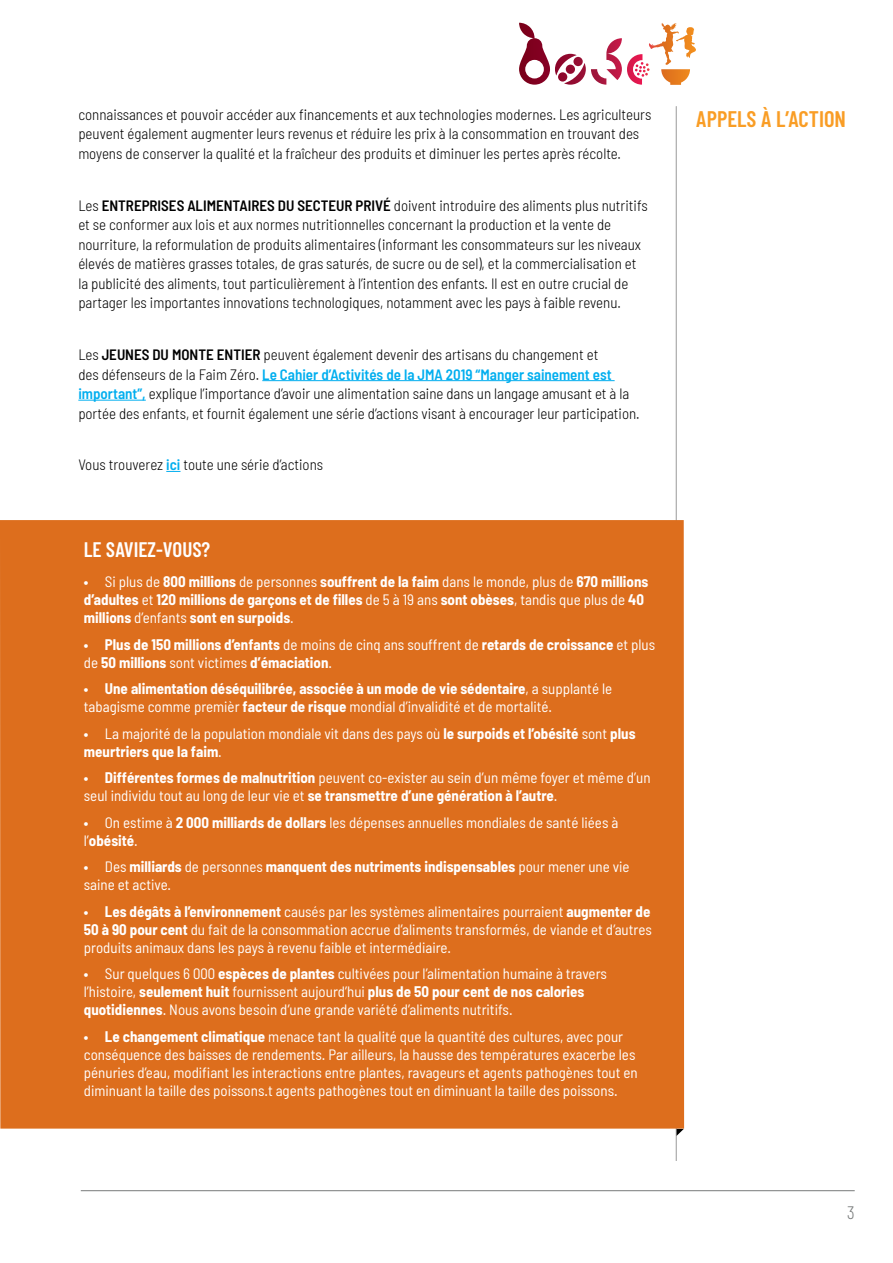
<style>
.page{position:relative;width:893px;height:1263px;background:#fff}
.page>*{position:absolute;margin:0;border:0;box-sizing:border-box;transform-origin:0 0}
.t1{font:600 22.5px "Barlow Condensed";color:#f99d25}
.t2{font:600 21px "Barlow Condensed";color:#fff}
.t3{font:300 18px "Barlow Condensed";color:#787b7b}
.t4{font:300 semi-condensed 15px/19.5px "Barlow";color:#000}
.t5{font:semi-condensed 15px/18px "Barlow";color:#fff}
.t6{font:700 semi-condensed 15px/18px "Barlow";color:#fff}
.s1{font-weight:600}
.s2{font-weight:600;color:#00aeef}
.s3{font-family:"Barlow Condensed";font-weight:600;font-stretch:normal}
.s4{font-weight:400}
.s5{font-weight:700}
</style>
<div class="page">
<hr style="left:676px;top:106px;width:1px;height:1055px;background:#b1b1b1">
<hr style="left:81px;top:1190px;width:774px;height:1px;background:#787b7b">
<svg style="left:519px;top:23px;width:148px;height:62px"></svg>
<hr style="left:262px;top:380px;width:353px;height:1px;background:#00aeef">
<hr style="left:78px;top:400px;width:68px;height:1px;background:#00aeef">
<svg style="left:166px;top:471px;width:14px;height:1px"></svg>
<div style="left:0;top:520px;width:684px;height:608px;background:#dd6e1d"></div>
<svg style="left:677px;top:1129px;width:7px;height:7px"></svg>
<p class="t4" style="left:78px;top:104px;width:575px">connaissances et pouvoir accéder aux financements et aux technologies modernes. Les agriculteurs peuvent également augmenter leurs revenus et réduire les prix à la consommation en trouvant des moyens de conserver la qualité et la fraîcheur des produits et diminuer les pertes après récolte.</p>
<p class="t4" style="left:78px;top:194px;width:571px">Les <span class="s1">ENTREPRISES ALIMENTAIRES DU SECTEUR PRIVÉ</span> doivent introduire des aliments plus nutritifs et se conformer aux lois et aux normes nutritionnelles concernant la production et la vente de nourriture, la reformulation de produits alimentaires (informant les consommateurs sur les niveaux élevés de matières grasses totales, de gras saturés, de sucre ou de sel), et la commercialisation et la publicité des aliments, tout particulièrement à l’intention des enfants. Il est en outre crucial de partager les importantes innovations technologiques, notamment avec les pays à faible revenu.</p>
<p class="t4" style="left:78px;top:344px;width:563px">Les <span class="s1">JEUNES DU MONTE ENTIER</span> peuvent également devenir des artisans du changement et<br>des défenseurs de la Faim Zéro. <span class="s2">Le Cahier d’Activités de la JMA 2019 “Manger sainement est important”,</span> explique l’importance d’avoir une alimentation saine dans un langage amusant et à la portée des enfants, et fournit également une série d’actions visant à encourager leur participation.</p>
<p class="t4" style="left:78px;top:454px;width:246px">Vous trouverez <span class="s2">ici</span> toute une série d’actions</p>
<h2 class="t2" style="left:84px;top:537px;width:128px">LE SAVIEZ-VOUS?</h2>
<p class="t6" style="left:84px;top:572px;width:566px"><span class="s3">•</span> <span class="s4">Si plus de</span> 800 millions <span class="s4">de personnes</span> souffrent de la faim <span class="s4">dans le monde, plus de</span> 670 millions d’adultes <span class="s4">et</span> 120 millions de garçons et de filles <span class="s4">de 5 à 19 ans</span> sont obèses<span class="s4">, tandis que plus de</span> 40 millions <span class="s4">d’enfants</span> sont en surpoids<span class="s4">.</span></p>
<p class="t6" style="left:84px;top:635px;width:573px"><span class="s3">•</span> Plus de 150 millions d’enfants <span class="s4">de moins de cinq ans souffrent de</span> retards de croissance <span class="s4">et plus de</span> 50 millions <span class="s4">sont victimes</span> d’émaciation<span class="s4">.</span></p>
<p class="t6" style="left:84px;top:679px;width:530px"><span class="s3">•</span> Une alimentation déséquilibrée, associée à un mode de vie sédentaire<span class="s4">, a supplanté le tabagisme comme premièr</span> facteur de risque <span class="s4">mondial d’invalidité et de mortalité.</span></p>
<p class="t5" style="left:84px;top:724px;width:553px"><span class="s3">•</span> La majorité de la population mondiale vit dans des pays où <span class="s5">le surpoids et l’obésité</span> sont <span class="s5">plus meurtriers que la faim</span>.</p>
<p class="t5" style="left:84px;top:768px;width:568px"><span class="s3">•</span> <span class="s5">Différentes formes de malnutrition</span> peuvent co-exister au sein d’un même foyer et même d’un seul individu tout au long de leur vie et <span class="s5">se transmettre d’une génération à l’autre</span>.</p>
<p class="t5" style="left:84px;top:813px;width:536px"><span class="s3">•</span> On estime à <span class="s5">2 000 milliards de dollars</span> les dépenses annuelles mondiales de santé liées à l’<span class="s5">obésité</span>.</p>
<p class="t6" style="left:84px;top:857px;width:547px"><span class="s3">•</span> <span class="s4">Des</span> milliards <span class="s4">de personnes</span> manquent des nutriments indispensables <span class="s4">pour mener une vie saine et active.</span></p>
<p class="t5" style="left:84px;top:902px;width:569px;text-align:justify"><span class="s3">•</span> <span class="s5">Les dégâts à l’environnement</span> causés par les systèmes alimentaires pourraient <span class="s5">augmenter de 50 à 90 pour cent</span> du fait de la consommation accrue d’aliments transformés, de viande et d’autres produits animaux dans les pays à revenu faible et intermédiaire.</p>
<p class="t5" style="left:84px;top:964px;width:525px"><span class="s3">•</span> Sur quelques 6 000 <span class="s5">espèces de plantes</span> cultivées pour l’alimentation humaine à travers l’histoire, <span class="s5">seulement huit</span> fournissent aujourd’hui <span class="s5">plus de 50 pour cent de nos calories quotidiennes</span>. Nous avons besoin d’une grande variété d’aliments nutritifs.</p>
<p class="t5" style="left:84px;top:1027px;width:555px"><span class="s3">•</span> <span class="s5">Le changement climatique</span> menace tant la qualité que la quantité des cultures, avec pour conséquence des baisses de rendements. Par ailleurs, la hausse des températures exacerbe les pénuries d’eau, modifiant les interactions entre plantes, ravageurs et agents pathogènes tout en diminuant la taille des poissons.t agents pathogènes tout en diminuant la taille des poissons.</p>
<h1 class="t1" style="left:696px;top:105px;width:152px">APPELS À L’ACTION</h1>
<p class="t3" style="left:847px;top:1201px;width:9px">3</p>
</div>
